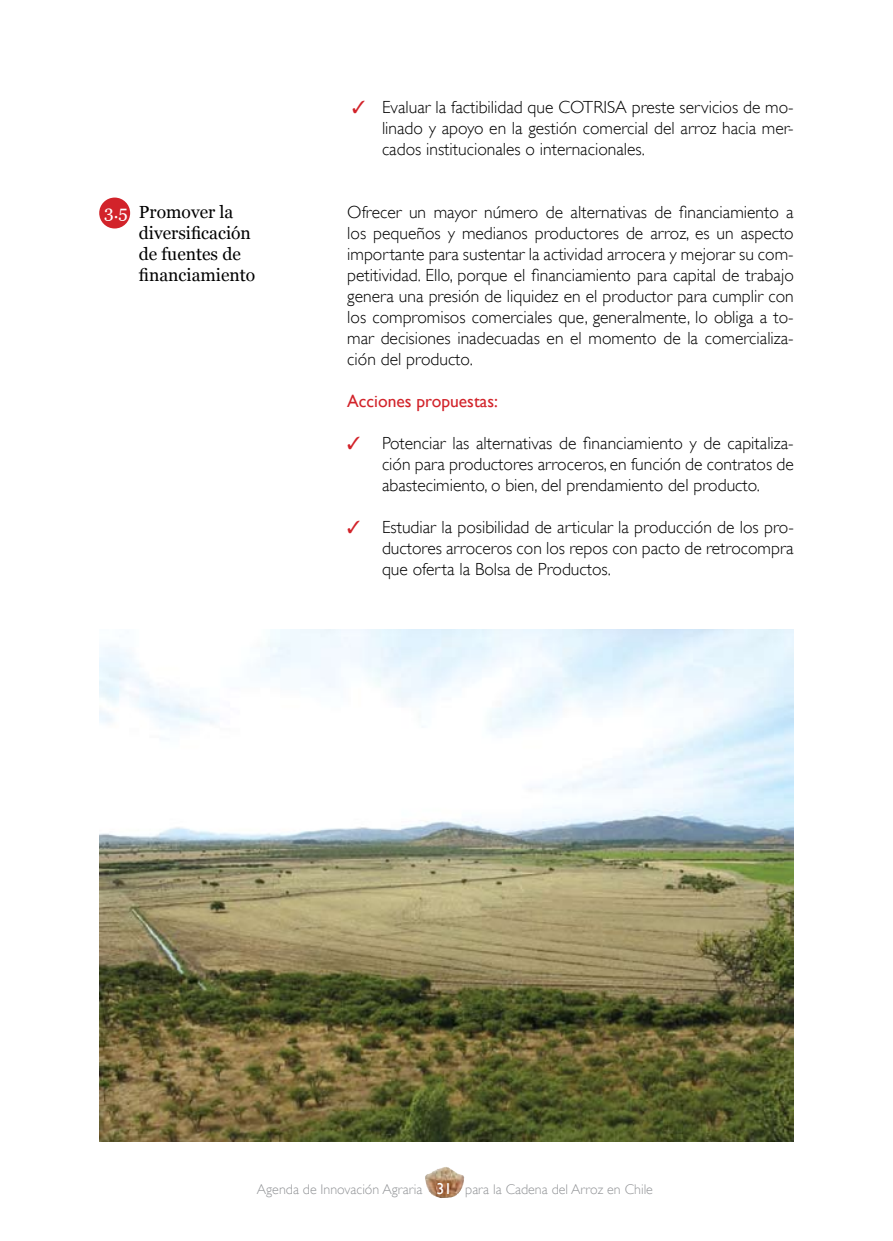
<style>
.page{position:relative;width:893px;height:1241px;background:#fff}
.page>*{position:absolute;margin:0;border:0;box-sizing:border-box;transform-origin:0 0}
.t1{font:300 17.5px/21px "Gill Sans";color:#000;text-align:justify}
.t2{font:17.5px/21px "Georgia";color:#000}
.t3{font:17.5px "Gill Sans";color:#d2232a}
.t4{font:15.75px "Gill Sans";color:#fff}
.t5{font:300 14px "Gill Sans";color:#939598}
.s1{color:#fff}
.s2{color:#d2232a}
</style>
<div class="page">
<img style="left:425px;top:1167px;width:39px;height:31px">
<div style="left:99px;top:197px;width:31px;height:31px;background:#d2232a;border-radius:50%"></div>
<img style="left:99px;top:629px;width:695px;height:512px">
<p class="t2" style="left:139px;top:202px;width:118px;text-indent:-35px"><span class="s1">3.5</span> Promover la diversificación de fuentes de financiamiento</p>
<p class="t1" style="left:382px;top:96px;width:413px;text-indent:-30px"><span class="s2">✓</span> Evaluar la factibilidad que COTRISA preste servicios de mo&shy;linado y apoyo en la gestión comercial del arroz hacia mer&shy;cados institucionales o internacionales.</p>
<p class="t1" style="left:347px;top:201px;width:448px">Ofrecer un mayor número de alternativas de financiamiento a los pequeños y medianos productores de arroz, es un aspecto importante para sustentar la actividad arrocera y mejorar su com&shy;petitividad. Ello, porque el financiamiento para capital de trabajo genera una presión de liquidez en el productor para cumplir con los compromisos comerciales que, generalmente, lo obliga a to&shy;mar decisiones inadecuadas en el momento de la comercializa&shy;ción del producto.</p>
<p class="t3" style="left:347px;top:390px;width:152px">Acciones propuestas:</p>
<p class="t1" style="left:382px;top:432px;width:413px;text-indent:-35px"><span class="s2">✓</span> Potenciar las alternativas de financiamiento y de capitaliza&shy;ción para productores arroceros, en función de contratos de abastecimiento, o bien, del prendamiento del producto.</p>
<p class="t1" style="left:382px;top:516px;width:413px;text-indent:-35px"><span class="s2">✓</span> Estudiar la posibilidad de articular la producción de los pro&shy;ductores arroceros con los repos con pacto de retrocompra que oferta la Bolsa de Productos.</p>
<p class="t4" style="left:436px;top:1178px;width:17px">31</p>
<p class="t5" style="left:257px;top:1180px;width:167px">Agenda de Innovación Agraria</p>
<p class="t5" style="left:465px;top:1180px;width:189px">para la Cadena del Arroz en Chile</p>
</div>
